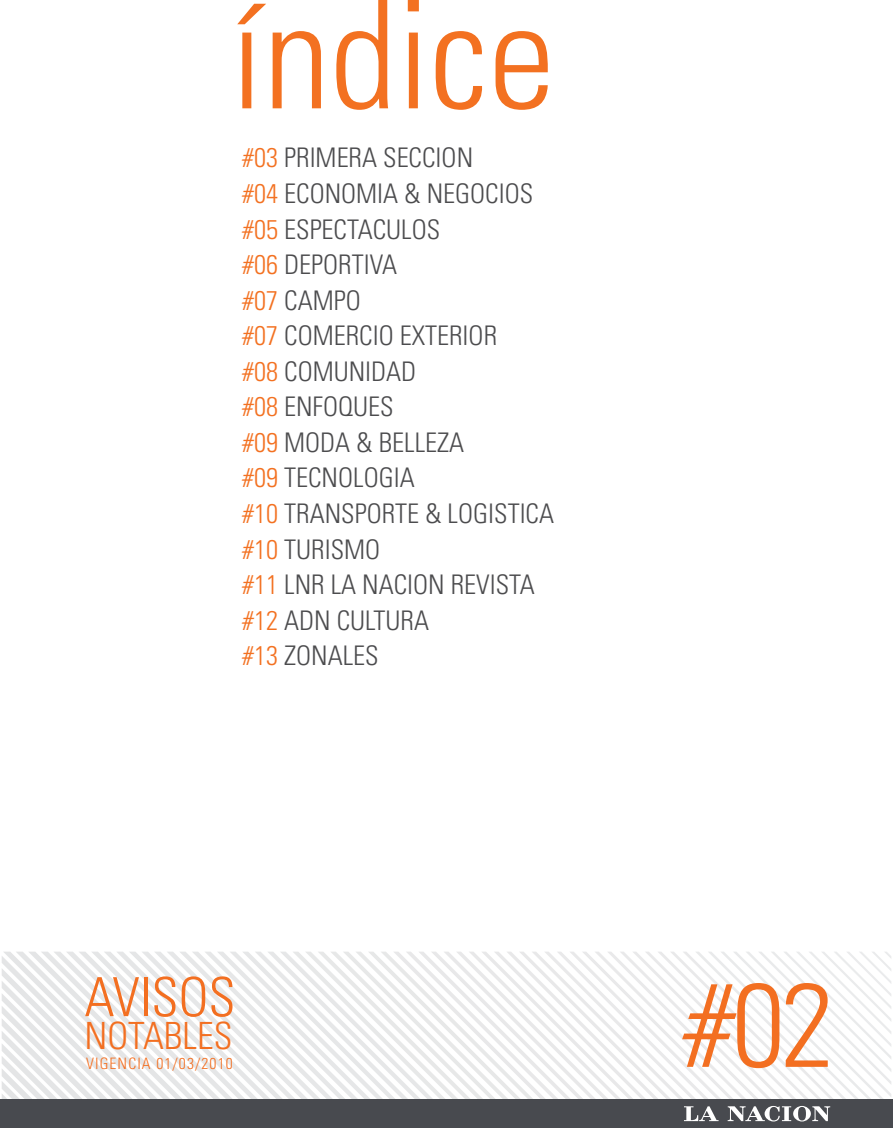
<style>
.page{position:relative;width:893px;height:1128px;background:#fff}
.page>*{position:absolute;margin:0;border:0;box-sizing:border-box;transform-origin:0 0}
.t1{font:300 condensed 150px "Univers";color:#f37121}
.t2{font:300 condensed 118.35px "Univers";color:#f36f21}
.t3{font:300 condensed 54px "Univers";color:#f36f21}
.t4{font:300 condensed 37.5px "Univers";color:#f36f21}
.t5{font:300 condensed 27px/35.5px "Univers";color:#4c4c4e}
.t6{font:300 condensed 15.75px "Univers";letter-spacing:.07em;color:#f36f21}
.s1{color:#f37121}
</style>
<div class="page">
<div style="left:0;top:1099px;width:893px;height:29px;background:#484a4f"></div>
<svg style="left:2px;top:952px;width:889px;height:169px"></svg>
<h1 class="t1" style="left:230px;top:0;width:326px">índice</h1>
<p class="t5" style="left:242px;top:143px;width:313px"><span class="s1">#03</span> PRIMERA SECCION<br><span class="s1">#04</span> ECONOMIA &amp; NEGOCIOS <span class="s1">#05</span> ESPECTACULOS<br><span class="s1">#06</span> DEPORTIVA<br><span class="s1">#07</span> CAMPO<br><span class="s1">#07</span> COMERCIO EXTERIOR<br><span class="s1">#08</span> COMUNIDAD<br><span class="s1">#08</span> ENFOQUES<br><span class="s1">#09</span> MODA &amp; BELLEZA<br><span class="s1">#09</span> TECNOLOGIA<br><span class="s1">#10</span> TRANSPORTE &amp; LOGISTICA <span class="s1">#10</span> TURISMO<br><span class="s1">#11</span> LNR LA NACION REVISTA <span class="s1">#12</span> ADN CULTURA<br><span class="s1">#13</span> ZONALES</p>
<h3 class="t3" style="left:84px;top:977px;width:153px">AVISOS</h3>
<h3 class="t4" style="left:84px;top:1021px;width:150px">NOTABLES</h3>
<p class="t6" style="left:86px;top:1058px;width:148px">VIGENCIA 01/03/2010</p>
<h2 class="t2" style="left:683px;top:981px;width:152px">#02</h2>
</div>
